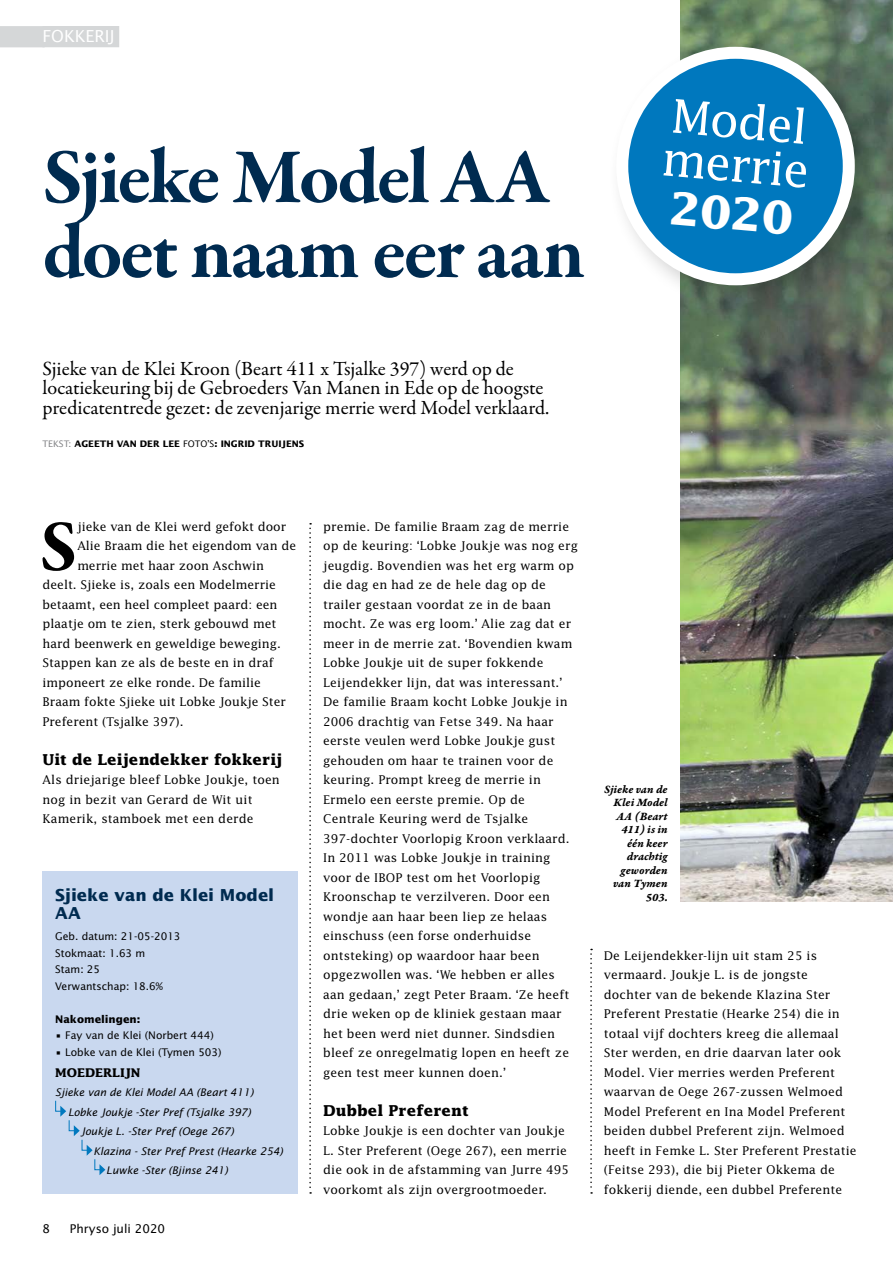
<style>
.page{position:relative;width:893px;height:1263px;background:#fff}
.page>*{position:absolute;margin:0;border:0;box-sizing:border-box;transform-origin:0 0}
.t1{font:700 79.5px/75px "Garamond Premr Pro";letter-spacing:-.035em;color:#002b50}
.t2{font:700 73.65px "Garamond Premr Pro";color:#000}
.t3{font:46.5px/43.5px "Lucida Std";color:#fff}
.t4{font:700 45px "Lucida Std";color:#fff}
.t5{font:20.25px/19.5px "Garamond Premr Pro";color:#000}
.t6{font:700 16.5px/18px "Lucida Sans Std";color:#002b50}
.t7{font:16.5px "Lucida Sans Std";letter-spacing:-.005em;color:#fff}
.t8{font:700 15px "Lucida Std";color:#000}
.t9{font:12px/19.5px "Lucida Std";letter-spacing:.01em;color:#000}
.t10{font:12px/13.5px "Garamond Premr Pro Bd It Capt";color:#000;text-align:right}
.t11{font:12px "Lucida Sans Std";color:#000}
.t12{font:700 12px "Lucida Std";color:#000}
.t13{font:italic 10.5px "Lucida Sans Std";letter-spacing:-.005em;color:#000}
.t14{font:10.5px/16.5px "Lucida Sans Std";letter-spacing:-.005em;color:#000}
.t15{font:700 10.5px "Lucida Sans Std";letter-spacing:-.005em;color:#000}
.t16{font:700 9px "Lucida Sans Std";color:#000}
.s1{font-weight:400;color:#808184}
.s2{font-weight:400}
</style>
<div class="page">
<div style="left:43px;top:871px;width:255px;height:323px;background:#c9d8ef"></div>
<img style="left:680px;top:0;width:213px;height:901px">
<svg style="left:590px;top:949px;width:2px;height:245px"></svg>
<svg style="left:309px;top:523px;width:2px;height:671px"></svg>
<div style="left:607px;top:37px;width:275px;height:276px;background:#000;opacity:.2"></div>
<div style="left:622px;top:53px;width:227px;height:226px;background:#0078be;border-radius:50%"></div>
<div style="left:616px;top:47px;width:239px;height:238px;border:12px solid #fff;border-radius:50%"></div>
<div style="left:0;top:26px;width:45px;height:21px;background:#d5d7d8"></div>
<div style="left:43px;top:26px;width:76px;height:21px;background:#d5d7d8"></div>
<svg style="left:55px;top:1100px;width:50px;height:75px"></svg>
<h3 class="t7" style="left:43px;top:27px;width:74px">FOKKERIJ</h3>
<h1 class="t1" style="left:43px;top:140px;width:544px">Sjieke Model AA doet naam eer aan</h1>
<h3 class="t3" style="left:668px;top:92px;width:150px;rotate:5deg">Model merrie</h3>
<h3 class="t4" style="left:672px;top:181px;width:125px;rotate:5deg">2020</h3>
<h3 class="t5" style="left:43px;top:359px;width:508px">Sjieke van de Klei Kroon (Beart 411 x Tsjalke 397) werd op de locatiekeuring bij de Gebroeders Van Manen in Ede op de hoogste predicatentrede gezet: de zevenjarige merrie werd Model verklaard.</h3>
<p class="t16" style="left:43px;top:438px;width:263px"><span class="s1">TEKST:</span> AGEETH VAN DER LEE <span class="s2">FOTO’S</span>: INGRID TRUIJENS</p>
<h2 class="t2" style="left:40px;top:501px;width:39px">S</h2>
<p class="t9" style="left:77px;top:516px;width:210px">jieke van de Klei werd gefokt door</p>
<p class="t9" style="left:77px;top:536px;width:220px">Alie Braam die het eigendom van de</p>
<p class="t9" style="left:77px;top:555px;width:188px">merrie met haar zoon Aschwin</p>
<p class="t9" style="left:43px;top:575px;width:235px">deelt. Sjieke is, zoals een Modelmerrie</p>
<p class="t9" style="left:43px;top:594px;width:236px">betaamt, een heel compleet paard: een</p>
<p class="t9" style="left:43px;top:614px;width:235px">plaatje om te zien, sterk gebouwd met</p>
<p class="t9" style="left:43px;top:633px;width:240px">hard beenwerk en geweldige beweging.</p>
<p class="t9" style="left:43px;top:653px;width:233px">Stappen kan ze als de beste en in draf</p>
<p class="t9" style="left:43px;top:672px;width:220px">imponeert ze elke ronde. De familie</p>
<p class="t9" style="left:43px;top:692px;width:245px">Braam fokte Sjieke uit Lobke Joukje Ster</p>
<p class="t9" style="left:43px;top:711px;width:142px">Preferent (Tsjalke 397).</p>
<p class="t8" style="left:43px;top:750px;width:241px">Uit de Leijendekker fokkerij</p>
<p class="t9" style="left:43px;top:770px;width:239px">Als driejarige bleef Lobke Joukje, toen nog in bezit van Gerard de Wit uit<br>Kamerik, stamboek met een derde</p>
<h3 class="t6" style="left:55px;top:886px;width:220px">Sjieke van de Klei Model<br>AA</h3>
<p class="t14" style="left:55px;top:928px;width:127px">Geb. datum: 21-05-2013<br>Stokmaat: 1.63 m<br>Stam: 25<br>Verwantschap: 18.6%</p>
<p class="t15" style="left:55px;top:1013px;width:87px">Nakomelingen:</p>
<p class="t14" style="left:55px;top:1027px;width:160px">• Fay van de Klei (Norbert 444)</p>
<p class="t14" style="left:55px;top:1044px;width:168px">• Lobke van de Klei (Tymen 503)</p>
<p class="t12" style="left:55px;top:1065px;width:87px">MOEDERLIJN</p>
<p class="t13" style="left:55px;top:1086px;width:200px">Sjieke van de Klei Model AA (Beart 411)</p>
<p class="t13" style="left:68px;top:1106px;width:184px">Lobke Joukje -Ster Pref (Tsjalke 397)</p>
<p class="t13" style="left:81px;top:1125px;width:155px">Joukje L. -Ster Pref (Oege 267)</p>
<p class="t13" style="left:94px;top:1145px;width:191px">Klazina - Ster Pref Prest (Hearke 254)</p>
<p class="t13" style="left:106px;top:1164px;width:123px">Luwke -Ster (Bjinse 241)</p>
<p class="t11" style="left:43px;top:1221px;width:9px">8</p>
<p class="t11" style="left:70px;top:1221px;width:97px">Phryso juli 2020</p>
<p class="t9" style="left:323px;top:516px;width:256px">premie. De familie Braam zag de merrie op de keuring: ‘Lobke Joukje was nog erg jeugdig. Bovendien was het erg warm op die dag en had ze de hele dag op de trailer gestaan voordat ze in de baan mocht. Ze was erg loom.’ Alie zag dat er meer in de merrie zat. ‘Bovendien kwam Lobke Joukje uit de super fokkende Leijendekker lijn, dat was interessant.’ De familie Braam kocht Lobke Joukje in 2006 drachtig van Fetse 349. Na haar eerste veulen werd Lobke Joukje gust gehouden om haar te trainen voor de keuring. Prompt kreeg de merrie in Ermelo een eerste premie. Op de Centrale Keuring werd de Tsjalke 397-dochter Voorlopig Kroon verklaard.<br>In 2011 was Lobke Joukje in training voor de IBOP test om het Voorlopig Kroonschap te verzilveren. Door een wondje aan haar been liep ze helaas einschuss (een forse onderhuidse ontsteking) op waardoor haar been opgezwollen was. ‘We hebben er alles aan gedaan,’ zegt Peter Braam. ‘Ze heeft drie weken op de kliniek gestaan maar het been werd niet dunner. Sindsdien bleef ze onregelmatig lopen en heeft ze geen test meer kunnen doen.’</p>
<p class="t8" style="left:323px;top:1101px;width:147px">Dubbel Preferent</p>
<p class="t9" style="left:323px;top:1121px;width:248px">Lobke Joukje is een dochter van Joukje L. Ster Preferent (Oege 267), een merrie die ook in de afstamming van Jurre 495 voorkomt als zijn overgrootmoeder.</p>
<p class="t10" style="left:604px;top:783px;width:65px">Sjieke van de<br>Klei Model<br>AA (Beart<br>411) is in één keer drachtig geworden van Tymen<br>503.</p>
<p class="t9" style="left:604px;top:945px;width:254px">De Leijendekker-lijn uit stam 25 is vermaard. Joukje L. is de jongste dochter van de bekende Klazina Ster Preferent Prestatie (Hearke 254) die in totaal vijf dochters kreeg die allemaal Ster werden, en drie daarvan later ook Model. Vier merries werden Preferent waarvan de Oege 267-zussen Welmoed Model Preferent en Ina Model Preferent beiden dubbel Preferent zijn. Welmoed heeft in Femke L. Ster Preferent Prestatie (Feitse 293), die bij Pieter Okkema de fokkerij diende, een dubbel Preferente</p>
</div>
